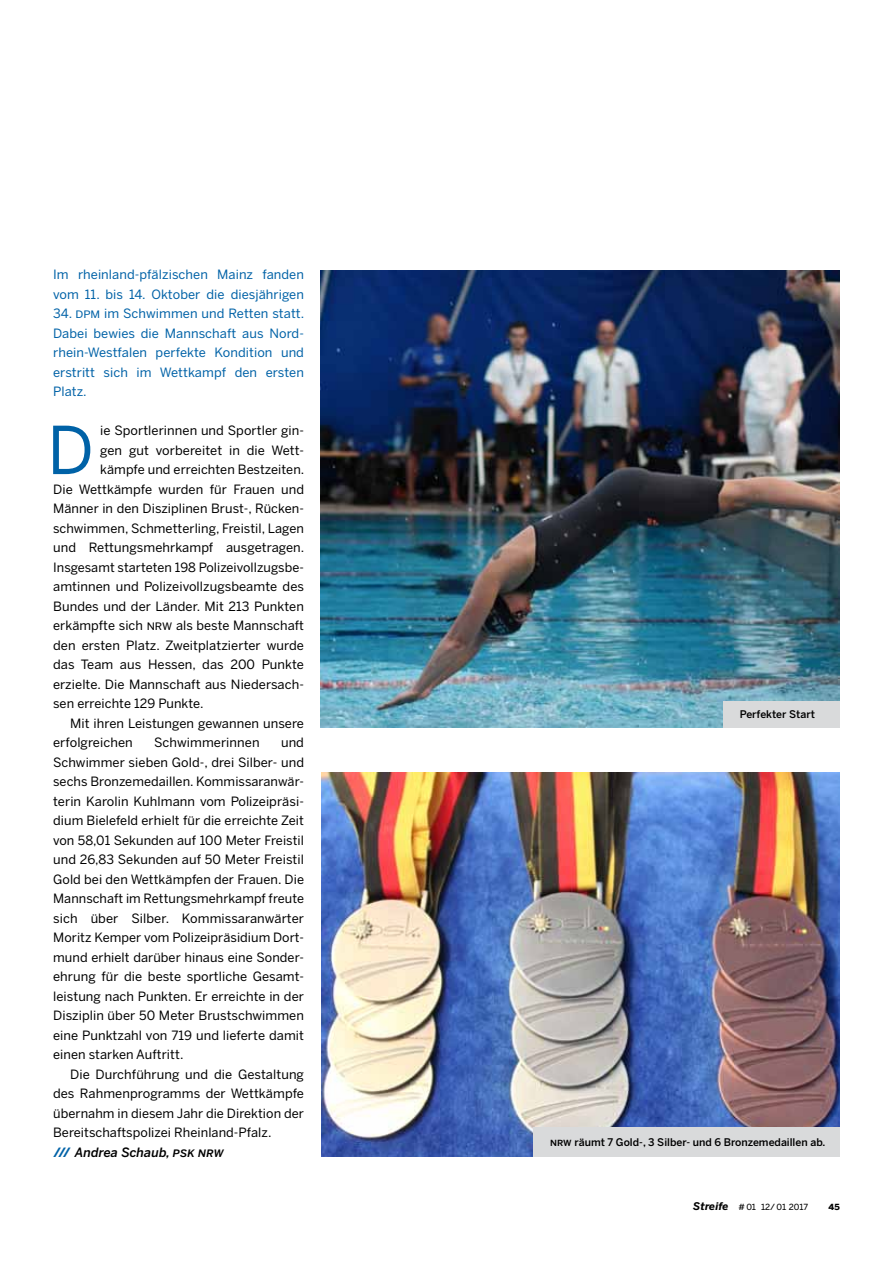
<style>
.page{position:relative;width:893px;height:1263px;background:#fff}
.page>*{position:absolute;margin:0;border:0;box-sizing:border-box;transform-origin:0 0}
.t1{font:65.4px "Benton Sans";color:#0062a7}
.t2{font:12.75px/19.5px "Benton Sans";letter-spacing:.005em;color:#000;text-align:justify}
.t3{font:12.75px/19.5px "Benton Sans";letter-spacing:.005em;color:#0062a7}
.t4{font:500 10.5px "Benton Sans";color:#000}
.t5{font:10.5px "Benton Sans Regular SC";color:#000}
.t6{font:10.5px "Benton Sans Bold SC";color:#000}
.s1{font-family:"Benton Sans Regular SC"}
.s2{font-weight:700;color:#0062a7}
.s3{font-weight:500;font-style:italic}
.s4{font-family:"Benton Sans Medium Italic SC"}
.s5{font-family:"Benton Sans Medium SC";font-weight:400}
.s6{font-family:"Benton Sans";font-weight:700;font-style:italic}
</style>
<div class="page">
<img style="left:321px;top:773px;width:519px;height:384px">
<img style="left:321px;top:270px;width:519px;height:458px">
<div style="left:533px;top:1127px;width:307px;height:30px;background:#d9dadb"></div>
<div style="left:723px;top:701px;width:117px;height:27px;background:#d9dadb"></div>
<p class="t3" style="left:53px;top:264px;width:252px">Im rheinland-pfälzischen Mainz fanden vom 11. bis 14. Oktober die diesjährigen</p>
<p class="t3" style="left:53px;top:303px;width:253px;text-align:justify">34. <span class="s1">DPM</span> im Schwimmen und Retten statt.<br>Dabei bewies die Mannschaft aus Nord&shy;rhein-Westfalen perfekte Kondition und erstritt sich im Wettkampf den ersten Platz.</p>
<h1 class="t1" style="left:47px;top:412px;width:48px">D</h1>
<p class="t2" style="left:100px;top:420px;width:205px">ie Sportlerinnen und Sportler gin-</p>
<p class="t2" style="left:100px;top:440px;width:205px">gen gut vorbereitet in die Wett-</p>
<p class="t2" style="left:100px;top:459px;width:206px">kämpfe und erreichten Bestzeiten.</p>
<p class="t2" style="left:53px;top:479px;width:252px">Die Wettkämpfe wurden für Frauen und</p>
<p class="t2" style="left:53px;top:498px;width:252px">Männer in den Disziplinen Brust-, Rücken-</p>
<p class="t2" style="left:53px;top:518px;width:252px">schwimmen, Schmetterling, Freistil, Lagen</p>
<p class="t2" style="left:53px;top:537px;width:253px">und Rettungsmehrkampf ausgetragen.</p>
<p class="t2" style="left:53px;top:557px;width:252px">Insgesamt starteten 198 Polizeivollzugsbe-</p>
<p class="t2" style="left:53px;top:576px;width:252px">amtinnen und Polizeivollzugsbeamte des</p>
<p class="t2" style="left:53px;top:596px;width:252px">Bundes und der Länder. Mit 213 Punkten</p>
<p class="t2" style="left:53px;top:615px;width:252px">erkämpfte sich <span class="s1">NRW</span> als beste Mannschaft</p>
<p class="t2" style="left:53px;top:635px;width:252px">den ersten Platz. Zweitplatzierter wurde</p>
<p class="t2" style="left:53px;top:654px;width:252px">das Team aus Hessen, das 200 Punkte</p>
<p class="t2" style="left:53px;top:674px;width:252px">erzielte. Die Mannschaft aus Niedersach-</p>
<p class="t2" style="left:53px;top:693px;width:152px">sen erreichte 129 Punkte.</p>
<p class="t2" style="left:70px;top:713px;width:235px">Mit ihren Leistungen gewannen unsere</p>
<p class="t2" style="left:53px;top:732px;width:81px">erfolgreichen</p>
<p class="t2" style="left:154px;top:732px;width:107px">Schwimmerinnen</p>
<p class="t2" style="left:53px;top:732px;width:252px;text-indent:228px">und Schwimmer sieben Gold-, drei Silber- und sechs Bronzemedaillen. Kommissaranwär&shy;terin Karolin Kuhlmann vom Polizeipräsi&shy;dium Bielefeld erhielt für die erreichte Zeit von 58,01 Sekunden auf 100 Meter Freistil und 26,83 Sekunden auf 50 Meter Freistil Gold bei den Wettkämpfen der Frauen. Die Mannschaft im Rettungsmehrkampf freute sich über Silber. Kommissaranwärter Moritz Kemper vom Polizeipräsidium Dort&shy;mund erhielt darüber hinaus eine Sonder&shy;ehrung für die beste sportliche Gesamt&shy;leistung nach Punkten. Er erreichte in der Disziplin über 50 Meter Brustschwimmen eine Punktzahl von 719 und lieferte damit einen starken Auftritt.</p>
<p class="t2" style="left:53px;top:1064px;width:252px;text-align:left;text-indent:17px">Die Durchführung und die Gestaltung des Rahmenprogramms der Wettkämpfe übernahm in diesem Jahr die Direktion der Bereitschaftspolizei Rheinland-Pfalz.<br><span class="s2">///</span> <span class="s3">Andrea Schaub,</span> <span class="s4">PSK NRW</span></p>
<p class="t4" style="left:740px;top:708px;width:77px">Perfekter Start</p>
<p class="t4" style="left:550px;top:1136px;width:277px"><span class="s5">nrw</span> räumt 7 Gold-, 3 Silber- und 6 Bronzemedaillen ab.</p>
<p class="t5" style="left:693px;top:1200px;width:117px"><span class="s6">Streife</span> #01 12/01 2017</p>
<p class="t6" style="left:828px;top:1200px;width:13px">45</p>
</div>
